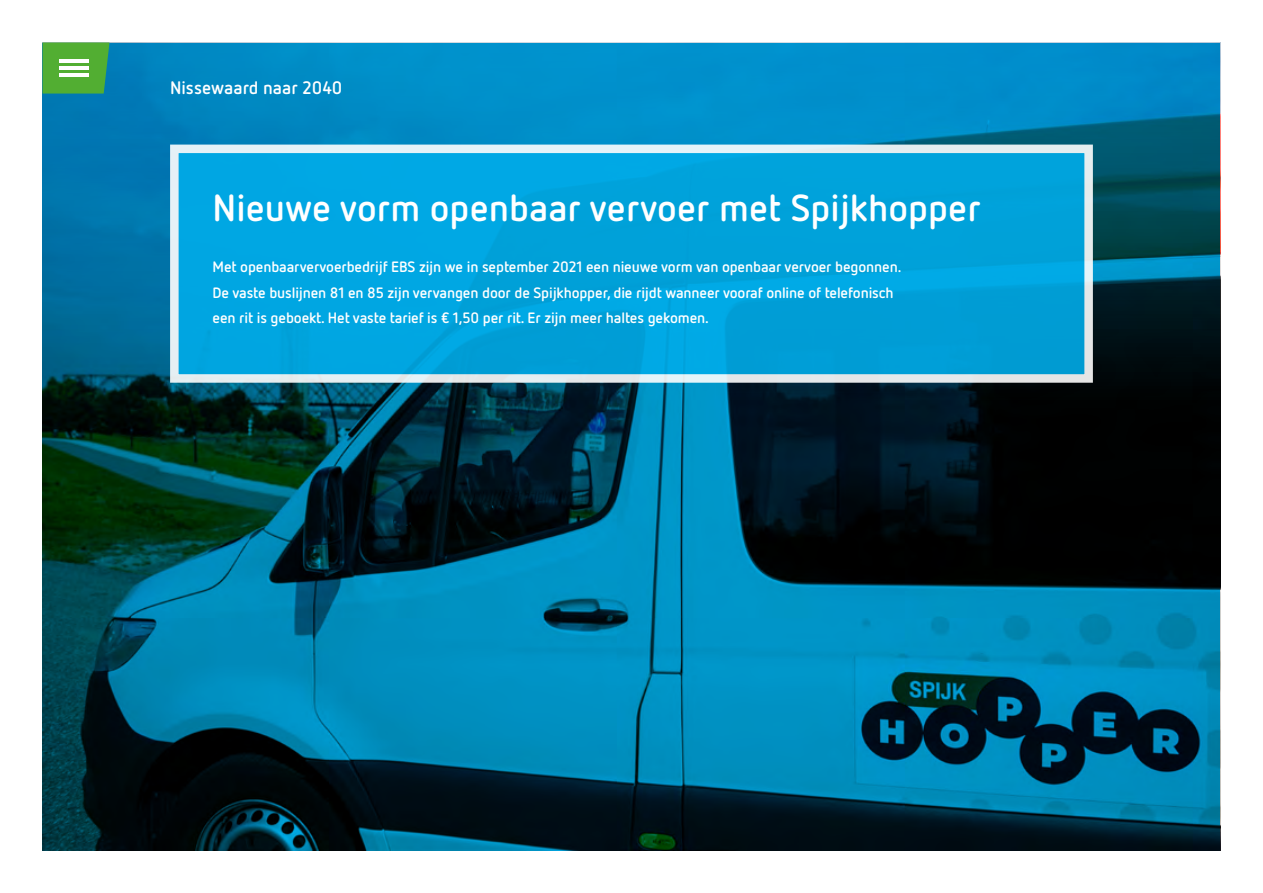
<style>
.page{position:relative;width:1263px;height:893px;background:#fff}
.page>*{position:absolute;margin:0;border:0;box-sizing:border-box;transform-origin:0 0}
.t1{font:700 37.5px "Netto OT";color:#fff}
.t2{font:700 18px "Netto OT";color:#fff}
.t3{font:700 15px/25.5px "Netto OT";letter-spacing:-.01em;color:#fff}
</style>
<div class="page">
<img style="left:43px;top:43px;width:1177px;height:807px">
<div style="left:170px;top:145px;width:923px;height:238px;background:#00a3db;border:9px solid #fff"></div>
<svg style="left:43px;top:43px;width:66px;height:51px"></svg>
<hr style="left:60px;top:59px;width:29px;height:4px;background:#fff">
<hr style="left:60px;top:66px;width:29px;height:4px;background:#fff">
<hr style="left:60px;top:73px;width:29px;height:4px;background:#fff">
<p class="t2" style="left:170px;top:76px;width:174px">Nissewaard naar 2040</p>
<h1 class="t1" style="left:213px;top:184px;width:770px">Nieuwe vorm openbaar vervoer met Spijkhopper</h1>
<p class="t3" style="left:213px;top:254px;width:690px">Met openbaarvervoerbedrijf EBS zijn we in september 2021 een nieuwe vorm van openbaar vervoer begonnen.<br>De vaste buslijnen 81 en 85 zijn vervangen door de Spijkhopper, die rijdt wanneer vooraf online of telefonisch een rit is geboekt. Het vaste tarief is € 1,50 per rit. Er zijn meer haltes gekomen.</p>
</div>
